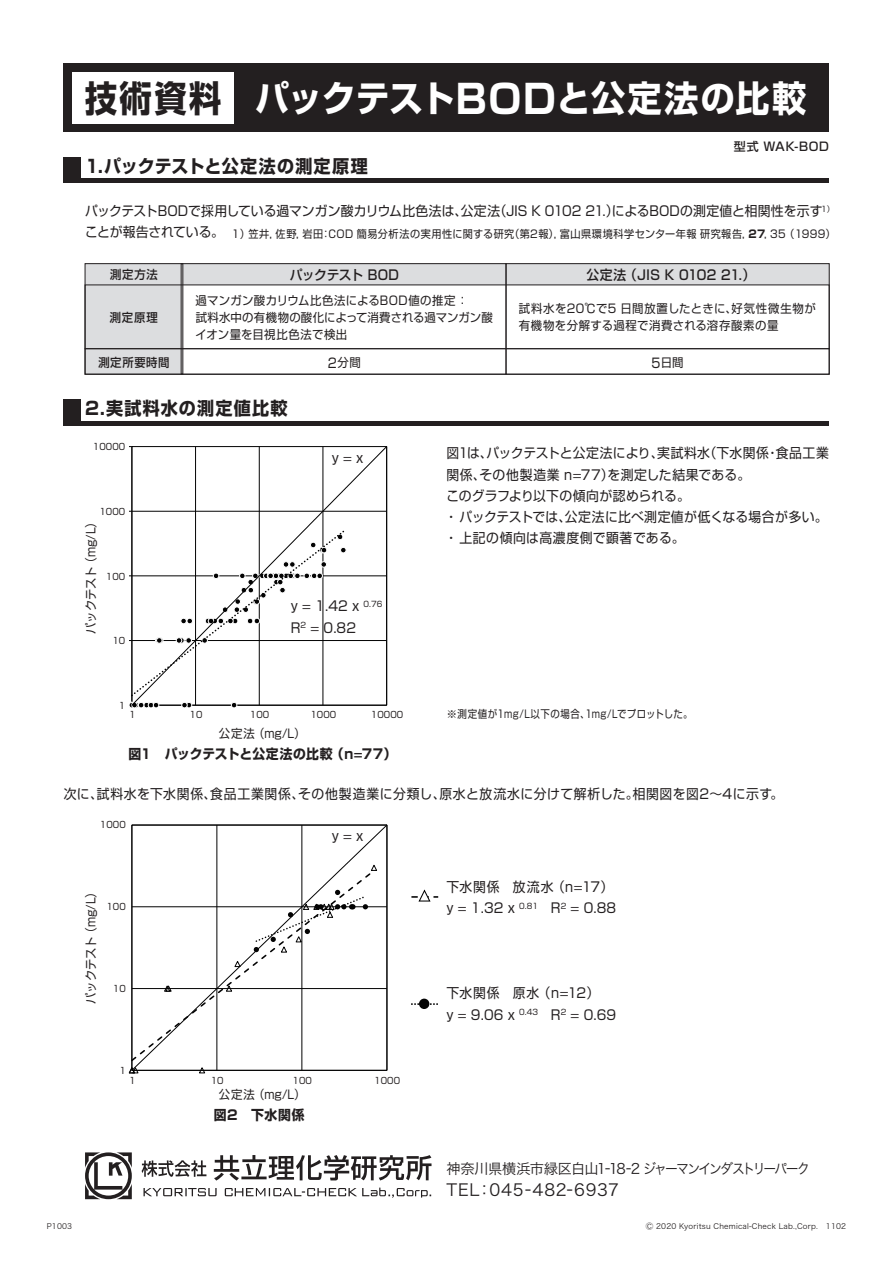
<style>
.page{position:relative;width:893px;height:1263px;background:#fff}
.page>*{position:absolute;margin:0;border:0;box-sizing:border-box;transform-origin:0 0}
.t1{font:700 36px "Shin Go";letter-spacing:.04em;color:#fff;scale:.95 1}
.t2{font:700 18px "Shin Go";letter-spacing:.045em;color:#231f20;scale:.95 1}
.t3{font:700 18px "Shin Go";letter-spacing:.065em;color:#231f20;scale:.95 1}
.t4{font:16.5px "Hira Kaku Pro W3";letter-spacing:.04em;color:#231f20}
.t5{font:14.25px "Hira Kaku Pro W3";letter-spacing:-.11em;color:#231f20}
.t6{font:13.5px/21.3px "Shin Go";letter-spacing:.025em;color:#231f20;scale:.95 1}
.t7{font:13.5px "Shin Go";color:#231f20;scale:.95 1}
.t8{font:13.5px "Shin Go";letter-spacing:.045em;color:#231f20;scale:.95 1}
.t9{font:700 13.5px "Shin Go";color:#231f20;scale:.95 1}
.t10{font:500 13.5px "Shin Go";letter-spacing:.015em;color:#231f20;scale:.95 1}
.t11{font:500 13.5px "Shin Go";letter-spacing:-.045em;color:#231f20;scale:.95 1}
.t12{font:700 13.5px "Shin Go";letter-spacing:.025em;color:#231f20;scale:.95 1}
.t13{font:12px/17px "Shin Go";letter-spacing:.025em;color:#231f20;scale:.95 1}
.t14{font:12px/17px "Shin Go";letter-spacing:.045em;color:#231f20;scale:.95 1}
.t15{font:12px "Shin Go";letter-spacing:-.02em;color:#231f20;scale:.95 1}
.t16{font:500 12px "Shin Go";letter-spacing:.05em;color:#231f20;scale:.95 1}
.t17{font:500 12px "Shin Go";letter-spacing:.05em;color:#231f20}
.t18{font:10.8px "Shin Go";letter-spacing:.04em;color:#231f20;scale:.94 1}
.t19{font:10.8px "Shin Go";letter-spacing:.04em;color:#231f20}
.t20{font:9px "Shin Go";color:#231f20;scale:.95 1}
.t21{font:7.5px "Hira Kaku Pro W3";letter-spacing:.025em;color:#231f20}
.s1{color:#231f20}
.s2{font-size:39.6px}
.s3{font-size:13.5px}
.s4{font-weight:700}
.s5{font-size:13.2px}
</style>
<div class="page">
<hr style="left:387px;top:825px;width:1px;height:245px;background:#030303">
<hr style="left:131px;top:825px;width:1px;height:245px;background:#030303">
<hr style="left:132px;top:1070px;width:255px;height:1px;background:#030303">
<svg style="left:199px;top:1071px;width:7px;height:3px"></svg>
<svg style="left:128px;top:1067px;width:11px;height:7px"></svg>
<svg style="left:132px;top:825px;width:255px;height:245px"></svg>
<div style="left:419px;top:998px;width:10px;height:11px;background:#030303;border-radius:50%"></div>
<svg style="left:411px;top:1003px;width:27px;height:2px"></svg>
<svg style="left:411px;top:889px;width:27px;height:13px"></svg>
<hr style="left:131px;top:447px;width:1px;height:258px;background:#030303">
<hr style="left:132px;top:705px;width:255px;height:1px;background:#030303">
<svg style="left:129px;top:530px;width:217px;height:178px"></svg>
<svg style="left:132px;top:446px;width:255px;height:259px"></svg>
<hr style="left:64px;top:179px;width:765px;height:4px;background:#231f20">
<div style="left:64px;top:157px;width:17px;height:26px;background:#231f20"></div>
<div style="left:64px;top:64px;width:765px;height:68px;background:#231f20"></div>
<div style="left:72px;top:72px;width:162px;height:51px;background:#fff"></div>
<svg style="left:85px;top:1152px;width:47px;height:47px"></svg>
<svg style="left:142px;top:1160px;width:64px;height:17px"></svg>
<svg style="left:214px;top:1155px;width:217px;height:25px"></svg>
<svg style="left:143px;top:1187px;width:288px;height:11px"></svg>
<div style="left:183px;top:264px;width:646px;height:21px;background:#dcdddf"></div>
<div style="left:85px;top:264px;width:98px;height:110px;background:#dcdddf"></div>
<div style="left:506px;top:263px;width:324px;height:112px;border:1px solid #231f20"></div>
<div style="left:181px;top:263px;width:325px;height:112px;border:1px solid #231f20"></div>
<div style="left:85px;top:263px;width:98px;height:112px;border:1px solid #231f20"></div>
<div style="left:85px;top:348px;width:745px;height:27px;border:1px solid #231f20"></div>
<hr style="left:64px;top:421px;width:765px;height:4px;background:#231f20">
<div style="left:64px;top:400px;width:17px;height:25px;background:#231f20"></div>
<h1 class="t1" style="left:85px;top:75px;width:761px"><span class="s1">技術資料</span> パックテスト<span class="s2">BOD</span>と公定法の比較</h1>
<p class="t17" style="left:734px;top:139px;width:96px">型式 WAK-BOD</p>
<h2 class="t2" style="left:85px;top:154px;width:299px">1.パックテストと公定法の測定原理</h2>
<p class="t7" style="left:85px;top:202px;width:790px">パックテストBODで採用している過マンガン酸カリウム比色法は、公定法（JIS K 0102 21.）によるBODの測定値と相関性を示す<sup>1）</sup></p>
<p class="t18" style="left:85px;top:226px;width:800px"><span class="s3">ことが報告されている。</span> 1）笠井, 佐野, 岩田：COD 簡易分析法の実用性に関する研究（第2報）, 富山県環境科学センター年報 研究報告, <span class="s4">27</span>, 35 （1999）</p>
<p class="t16" style="left:110px;top:267px;width:52px">測定方法</p>
<p class="t16" style="left:110px;top:310px;width:52px">測定原理</p>
<p class="t16" style="left:98px;top:355px;width:76px">測定所要時間</p>
<p class="t11" style="left:290px;top:266px;width:116px">パックテスト BOD</p>
<p class="t10" style="left:586px;top:266px;width:179px">公定法 （JIS K 0102 21.）</p>
<p class="t14" style="left:519px;top:300px;width:314px">試料水を20℃で5 日間放置したときに、好気性微生物が有機物を分解する過程で消費される溶存酸素の量</p>
<p class="t13" style="left:196px;top:291px;width:315px">過マンガン酸カリウム比色法によるBOD値の推定 ：<br>試料水中の有機物の酸化によって消費される過マンガン酸イオン量を目視比色法で検出</p>
<p class="t13" style="left:328px;top:353px;width:36px"><span class="s5">2</span>分間</p>
<p class="t13" style="left:652px;top:353px;width:35px"><span class="s5">5</span>日間</p>
<h2 class="t3" style="left:85px;top:396px;width:215px">2.実試料水の測定値比較</h2>
<p class="t20" style="left:93px;top:441px;width:36px">10000</p>
<p class="t20" style="left:99px;top:505px;width:29px">1000</p>
<p class="t15" style="left:83px;top:634px;width:124px;rotate:-90deg">パックテスト （mg/L）</p>
<p class="t20" style="left:106px;top:570px;width:22px">100</p>
<p class="t20" style="left:112px;top:635px;width:15px">10</p>
<p class="t20" style="left:119px;top:699px;width:8px">1</p>
<p class="t6" style="left:332px;top:446px;width:35px">y = x</p>
<p class="t6" style="left:291px;top:595px;width:98px">y = 1.42 x <sup>0.76<br></sup>R<sup>2</sup> = 0.82</p>
<p class="t20" style="left:129px;top:709px;width:8px">1</p>
<p class="t20" style="left:190px;top:709px;width:15px">10</p>
<p class="t20" style="left:250px;top:709px;width:22px">100</p>
<p class="t20" style="left:310px;top:709px;width:29px">1000</p>
<p class="t20" style="left:371px;top:709px;width:36px">10000</p>
<p class="t13" style="left:219px;top:724px;width:92px">公定法 （mg/L）</p>
<p class="t9" style="left:128px;top:744px;width:284px">図1　パックテストと公定法の比較 （n=77）</p>
<p class="t6" style="left:445px;top:442px;width:406px">図1は、パックテストと公定法により、実試料水（下水関係・食品工業関係、その他製造業 n=77）を測定した結果である。<br>このグラフより以下の傾向が認められる。<br>・ パックテストでは、公定法に比べ測定値が低くなる場合が多い。・ 上記の傾向は高濃度側で顕著である。</p>
<p class="t19" style="left:446px;top:706px;width:247px">※測定値が1mg/L以下の場合、1mg/Lでプロットした。</p>
<p class="t8" style="left:64px;top:784px;width:759px">次に、試料水を下水関係、食品工業関係、その他製造業に分類し、原水と放流水に分けて解析した。相関図を図2～4に示す。</p>
<p class="t20" style="left:100px;top:819px;width:29px">1000</p>
<p class="t15" style="left:83px;top:1003px;width:124px;rotate:-90deg">パックテスト （mg/L）</p>
<p class="t20" style="left:106px;top:901px;width:22px">100</p>
<p class="t20" style="left:113px;top:982px;width:15px">10</p>
<p class="t20" style="left:119px;top:1064px;width:8px">1</p>
<p class="t6" style="left:332px;top:824px;width:35px">y = x</p>
<p class="t20" style="left:129px;top:1074px;width:8px">1</p>
<p class="t20" style="left:211px;top:1074px;width:15px">10</p>
<p class="t20" style="left:292px;top:1074px;width:22px">100</p>
<p class="t20" style="left:374px;top:1074px;width:29px">1000</p>
<p class="t13" style="left:219px;top:1086px;width:92px">公定法 （mg/L）</p>
<p class="t12" style="left:214px;top:1106px;width:97px">図2　下水関係</p>
<p class="t6" style="left:446px;top:875px;width:180px">下水関係　放流水 （n=17）y = 1.32 x <sup>0.81</sup>　R<sup>2</sup> = 0.88</p>
<p class="t6" style="left:446px;top:982px;width:180px">下水関係　原水 （n=12）<br>y = 9.06 x <sup>0.43</sup>　R<sup>2</sup> = 0.69</p>
<p class="t5" style="left:446px;top:1156px;width:365px">神奈川県横浜市緑区白山1-18-2 ジャーマンインダストリーパーク</p>
<p class="t4" style="left:446px;top:1175px;width:174px">TEL：045-482-6937</p>
<p class="t21" style="left:47px;top:1219px;width:27px">P1003</p>
<p class="t21" style="left:646px;top:1219px;width:202px">Ⓒ 2020 Kyoritsu Chemical-Check Lab.,Corp.　1102</p>
</div>
